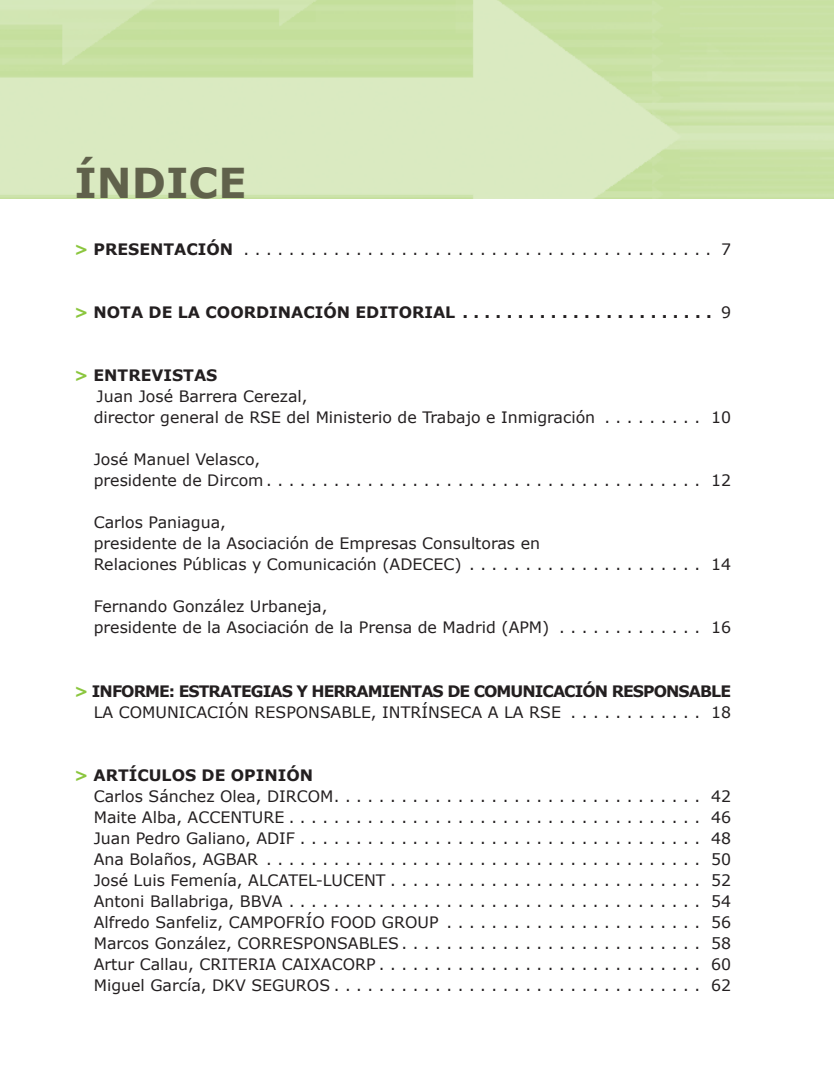
<style>
.page{position:relative;width:834px;height:1092px;background:#fff}
.page>*{position:absolute;margin:0;border:0;box-sizing:border-box;transform-origin:0 0}
.t1{font:700 41.12px "Verdana";color:#60614b}
.t2{font:15.75px "Verdana";color:#231f20}
.t3{font:700 15.75px "Verdana";color:#231f20}
.t4{font:700 15.75px "Verdana";letter-spacing:-.06em;color:#231f20}
.s1{font-weight:700;color:#8bc63e}
.s2{font-weight:700}
.s3{color:#8bc63e}
.s4{font-weight:400}
</style>
<div class="page">
<p class="t1" style="left:74px;top:156px;width:173px">ÍNDICE</p>
<p class="t2" style="left:74px;top:239px;width:658px"><span class="s1">&gt;</span> <span class="s2">PRESENTACIÓN</span>. .......................................... 7</p>
<p class="t3" style="left:74px;top:302px;width:658px"><span class="s3">&gt;</span> NOTA DE LA COORDINACIÓN EDITORIAL . . . . . . . . . . . . . . . . . . . . . . . <span class="s4">9</span></p>
<p class="t3" style="left:74px;top:365px;width:144px"><span class="s3">&gt;</span> E NTREVISTAS</p>
<p class="t2" style="left:97px;top:386px;width:212px">Juan José Barrera Cerezal,</p>
<p class="t2" style="left:94px;top:407px;width:639px">director general de RSE del Ministerio de Trabajo e Inmigración . . . . . . . . . . 10</p>
<p class="t2" style="left:94px;top:449px;width:168px">José Manuel Velasco,</p>
<p class="t2" style="left:94px;top:470px;width:639px">presidentedeDircom........................................ 12</p>
<p class="t2" style="left:94px;top:512px;width:134px">Carlos Paniagua,</p>
<p class="t2" style="left:94px;top:533px;width:448px">presidente de la Asociación de Empresas Consultoras en</p>
<p class="t2" style="left:94px;top:554px;width:596px">Relaciones Públicas y Comunicación (ADECEC) . . . . . . . . . . . . . . . . . . . . .</p>
<p class="t2" style="left:711px;top:554px;width:22px">14</p>
<p class="t2" style="left:94px;top:596px;width:235px">Fernando González Urbaneja,</p>
<p class="t2" style="left:94px;top:617px;width:639px">presidente de la Asociación de la Prensa de Madrid (APM) . . . . . . . . . . . . . . 16</p>
<p class="t4" style="left:74px;top:680px;width:658px"><span class="s3">&gt;</span> IN FORME : ESTRATEGIAS Y HERRAM IENTAS DE COM UNICACIÓN RESPONSABLE</p>
<p class="t2" style="left:94px;top:701px;width:95px">La Comu nicaci</p>
<p class="t2" style="left:225px;top:701px;width:52px">ón Resp</p>
<p class="t2" style="left:296px;top:701px;width:35px">onsable</p>
<p class="t2" style="left:371px;top:701px;width:79px">, intrínsecaala</p>
<p class="t2" style="left:529px;top:701px;width:203px">RSE. ............ 18</p>
<p class="t3" style="left:74px;top:764px;width:240px"><span class="s3">&gt;</span> ARTÍCULOS DE OPINIÓN</p>
<p class="t2" style="left:94px;top:785px;width:639px">CarlosSánchez Olea,DIRCOM.................................. 42</p>
<p class="t2" style="left:94px;top:806px;width:116px">Maite Alba, Acce</p>
<p class="t2" style="left:230px;top:806px;width:24px">nture</p>
<p class="t2" style="left:284px;top:806px;width:448px">. ..................................... 46</p>
<p class="t2" style="left:94px;top:827px;width:639px">JuanPedroGaliano,ADIF. .................................... 48</p>
<p class="t2" style="left:94px;top:848px;width:639px">AnaBolaños,AGBAR. ....................................... 50</p>
<p class="t2" style="left:94px;top:869px;width:639px">JoséLuisFemenía,ALCATEL-LUCENT. ............................ 52</p>
<p class="t2" style="left:94px;top:890px;width:639px">AntoniBallabriga,BBVA. ..................................... 54</p>
<p class="t2" style="left:94px;top:911px;width:639px">Alfredo Sanfeliz, CAMPOFRÍO FOOD GROUP. . . . . . . . . . . . . . . . . . . . . . . . 56</p>
<p class="t2" style="left:94px;top:932px;width:639px">MarcosGonzález,CORRESPONSABLES............................ 58</p>
<p class="t2" style="left:94px;top:953px;width:639px">ArturCallau,CRITERIACAIXACORP.............................. 60</p>
<p class="t2" style="left:94px;top:974px;width:639px">MiguelGarcía,DKVSEGUROS. ................................. 62</p>
</div>
